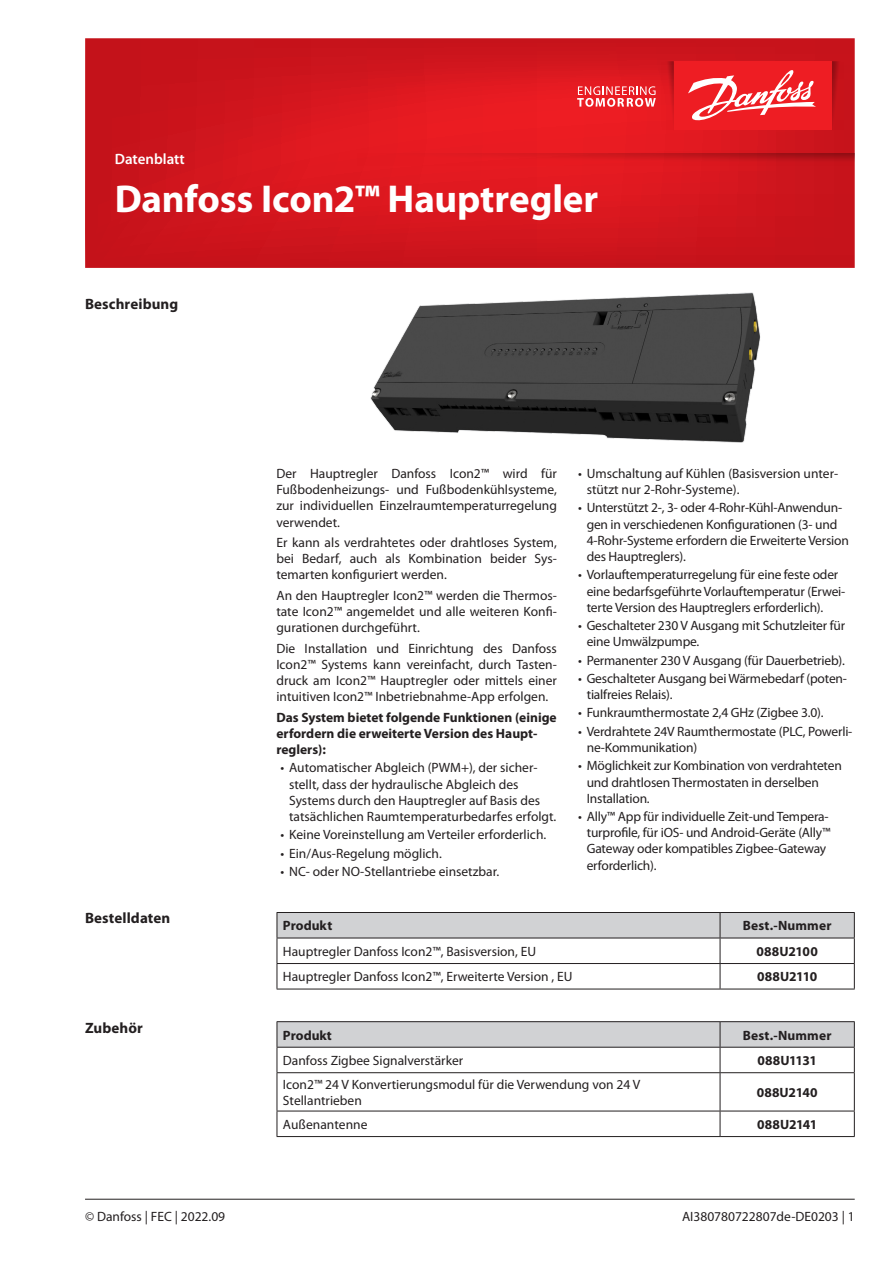
<style>
.page{position:relative;width:893px;height:1263px;background:#fff}
.page>*{position:absolute;margin:0;border:0;box-sizing:border-box;transform-origin:0 0}
.t1{font:700 39px "Myriad Pro";letter-spacing:-.005em;color:#fff}
.Body_copy{font:700 15px "Myriad Pro";letter-spacing:.005em;color:#231f20}
.t2{font:600 15px "Myriad Pro";color:#fff}
.Brødtekst{font:13.5px/16.2px "Myriad Pro";letter-spacing:-.015em;color:#231f20}
.Body_copy-2{font:13.5px/16.2px "Myriad Pro";color:#231f20}
.Brødtekst-2{font:700 13.5px/16.2px "Myriad Pro";color:#231f20}
.Body_copy-3{font:700 13.5px "Myriad Pro";letter-spacing:.005em;color:#231f20}
.Body_copy-4{font:700 13.5px "Myriad Pro";letter-spacing:-.025em;color:#231f20}
</style>
<div class="page">
<hr style="left:85px;top:1199px;width:770px;height:1px;background:#231f20">
<svg style="left:85px;top:38px;width:770px;height:230px;background:#d2161d"></svg>
<svg style="left:832px;top:61px;width:12px;height:69px"></svg>
<div style="left:674px;top:61px;width:158px;height:69px;background:#ee1d23"></div>
<svg style="left:577px;top:61px;width:97px;height:69px;background:#e42d33"></svg>
<svg style="left:688px;top:70px;width:128px;height:51px"></svg>
<svg style="left:358px;top:153px;width:497px;height:13px;background:#d4171d"></svg>
<svg style="left:277px;top:912px;width:578px;height:77px"></svg>
<hr style="left:277px;top:989px;width:443px;height:1px;background:#231f20">
<hr style="left:720px;top:989px;width:135px;height:1px;background:#231f20">
<hr style="left:277px;top:1021px;width:443px;height:1px;background:#231f20">
<hr style="left:720px;top:1021px;width:135px;height:1px;background:#231f20">
<svg style="left:277px;top:1022px;width:578px;height:50px"></svg>
<hr style="left:277px;top:1072px;width:443px;height:1px;background:#231f20">
<hr style="left:277px;top:1073px;width:1px;height:38px;background:#231f20">
<hr style="left:720px;top:1072px;width:135px;height:1px;background:#231f20">
<hr style="left:720px;top:1073px;width:1px;height:38px;background:#231f20">
<hr style="left:854px;top:1073px;width:1px;height:38px;background:#231f20">
<hr style="left:277px;top:1111px;width:443px;height:1px;background:#231f20">
<svg style="left:277px;top:1111px;width:1px;height:25px"></svg>
<hr style="left:720px;top:1111px;width:135px;height:1px;background:#231f20">
<svg style="left:720px;top:1111px;width:1px;height:25px"></svg>
<svg style="left:854px;top:1111px;width:1px;height:25px"></svg>
<hr style="left:277px;top:1136px;width:443px;height:1px;background:#231f20">
<hr style="left:720px;top:1136px;width:135px;height:1px;background:#231f20">
<img style="left:371px;top:292px;width:389px;height:151px">
<p class="t2" style="left:115px;top:151px;width:71px">Datenblatt</p>
<h1 class="t1" style="left:115px;top:177px;width:485px">Danfoss Icon2™ Hauptregler</h1>
<p class="Body_copy" style="left:85px;top:295px;width:95px">Beschreibung</p>
<p class="Body_copy" style="left:85px;top:910px;width:87px">Bestelldaten</p>
<p class="Body_copy" style="left:85px;top:1019px;width:59px">Zubehör</p>
<p class="Brødtekst" style="left:276px;top:465px;width:282px;text-align:justify">Der Hauptregler Danfoss Icon2™ wird für Fußbodenheizungs- und Fußbodenkühlsysteme, zur individuellen Einzelraumtemperaturregelung verwendet.</p>
<p class="Brødtekst" style="left:276px;top:535px;width:282px;text-align:justify">Er kann als verdrahtetes oder drahtloses System, bei Bedarf, auch als Kombination beider Sys&shy;temarten konfiguriert werden.</p>
<p class="Brødtekst" style="left:276px;top:587px;width:282px;text-align:justify">An den Hauptregler Icon2™ werden die Thermos&shy;tate Icon2™ angemeldet und alle weiteren Konfi&shy;gurationen durchgeführt.</p>
<p class="Brødtekst" style="left:276px;top:640px;width:282px;text-align:justify">Die Installation und Einrichtung des Danfoss Icon2™ Systems kann vereinfacht, durch Tasten&shy;druck am Icon2™ Hauptregler oder mittels einer intuitiven Icon2™ Inbetriebnahme-App erfolgen.</p>
<p class="Brødtekst-2" style="left:276px;top:709px;width:282px">Das System bietet folgende Funktionen (einige erfordern die erweiterte Version des Haupt&shy;reglers):</p>
<p class="Brødtekst" style="left:289px;top:760px;width:269px;text-indent:-9px">• Automatischer Abgleich (PWM+), der sicher&shy;stellt, dass der hydraulische Abgleich des Systems durch den Hauptregler auf Basis des tatsächlichen Raumtemperaturbedarfes erfolgt.</p>
<p class="Brødtekst" style="left:281px;top:827px;width:267px">• Keine Voreinstellung am Verteiler erforderlich.</p>
<p class="Brødtekst" style="left:281px;top:845px;width:163px">• Ein/Aus-Regelung möglich.</p>
<p class="Brødtekst" style="left:281px;top:864px;width:220px">• NC- oder NO-Stellantriebe einsetzbar.</p>
<p class="Brødtekst" style="left:587px;top:465px;width:253px;text-indent:-9px">• Umschaltung auf Kühlen (Basisversion unter&shy;stützt nur 2-Rohr-Systeme).</p>
<p class="Brødtekst" style="left:587px;top:500px;width:264px;text-indent:-9px">• Unterstützt 2-, 3- oder 4-Rohr-Kühl-Anwendun&shy;gen in verschiedenen Konfigurationen (3- und 4-Rohr-Systeme erfordern die Erweiterte Version des Hauptreglers).</p>
<p class="Brødtekst" style="left:587px;top:567px;width:259px;text-indent:-9px">• Vorlauftemperaturregelung für eine feste oder eine bedarfsgeführte Vorlauftemperatur (Erwei&shy;terte Version des Hauptreglers erforderlich).</p>
<p class="Brødtekst" style="left:587px;top:618px;width:260px;text-indent:-9px">• Geschalteter 230 V Ausgang mit Schutzleiter für eine Umwälzpumpe.</p>
<p class="Brødtekst" style="left:578px;top:652px;width:268px">• Permanenter 230 V Ausgang (für Dauerbetrieb).</p>
<p class="Brødtekst" style="left:587px;top:671px;width:262px;text-indent:-9px">• Geschalteter Ausgang bei Wärmebedarf (poten&shy;tialfreies Relais).</p>
<p class="Brødtekst" style="left:578px;top:705px;width:247px">• Funkraumthermostate 2,4 GHz (Zigbee 3.0).</p>
<p class="Brødtekst" style="left:587px;top:723px;width:267px;text-indent:-9px">• Verdrahtete 24V Raumthermostate (PLC, Powerli&shy;ne-Kommunikation)</p>
<p class="Brødtekst" style="left:587px;top:758px;width:257px;text-indent:-9px">• Möglichkeit zur Kombination von verdrahteten und drahtlosen Thermostaten in derselben<br>Installation.</p>
<p class="Brødtekst" style="left:587px;top:809px;width:245px;text-indent:-9px">• Ally™ App für individuelle Zeit-und Tempera&shy;turprofile, für iOS- und Android-Geräte (Ally™ Gateway oder kompatibles Zigbee-Gateway erforderlich).</p>
<p class="Body_copy-3" style="left:283px;top:918px;width:51px">Produkt</p>
<p class="Body_copy-3" style="left:743px;top:918px;width:90px">Best.-Nummer</p>
<p class="Body_copy-2" style="left:283px;top:943px;width:255px">Hauptregler Danfoss Icon2™, Basisversion, EU</p>
<p class="Body_copy-3" style="left:756px;top:944px;width:63px">088U2100</p>
<p class="Body_copy-2" style="left:283px;top:969px;width:291px">Hauptregler Danfoss Icon2™, Erweiterte Version , EU</p>
<p class="Body_copy-3" style="left:757px;top:969px;width:61px">088U2110</p>
<p class="Body_copy-3" style="left:283px;top:1027px;width:50px">Produkt</p>
<p class="Body_copy-3" style="left:743px;top:1027px;width:90px">Best.-Nummer</p>
<p class="Body_copy-2" style="left:283px;top:1053px;width:182px">Danfoss Zigbee Signalverstärker</p>
<p class="Body_copy-4" style="left:757px;top:1053px;width:61px">088U1131</p>
<p class="Body_copy-2" style="left:283px;top:1076px;width:359px">Icon2™ 24 V Konvertierungsmodul für die Verwendung von 24 V<br>Stellantrieben</p>
<p class="Body_copy-3" style="left:757px;top:1085px;width:63px">088U2140</p>
<p class="Body_copy-2" style="left:283px;top:1116px;width:86px">Außenantenne</p>
<p class="Body_copy-3" style="left:757px;top:1117px;width:62px">088U2141</p>
<p class="Brødtekst" style="left:85px;top:1209px;width:142px">© Danfoss | FEC | 2022.09</p>
<p class="Brødtekst" style="left:682px;top:1208px;width:174px">AI380780722807de-DE0203 | 1</p>
</div>
